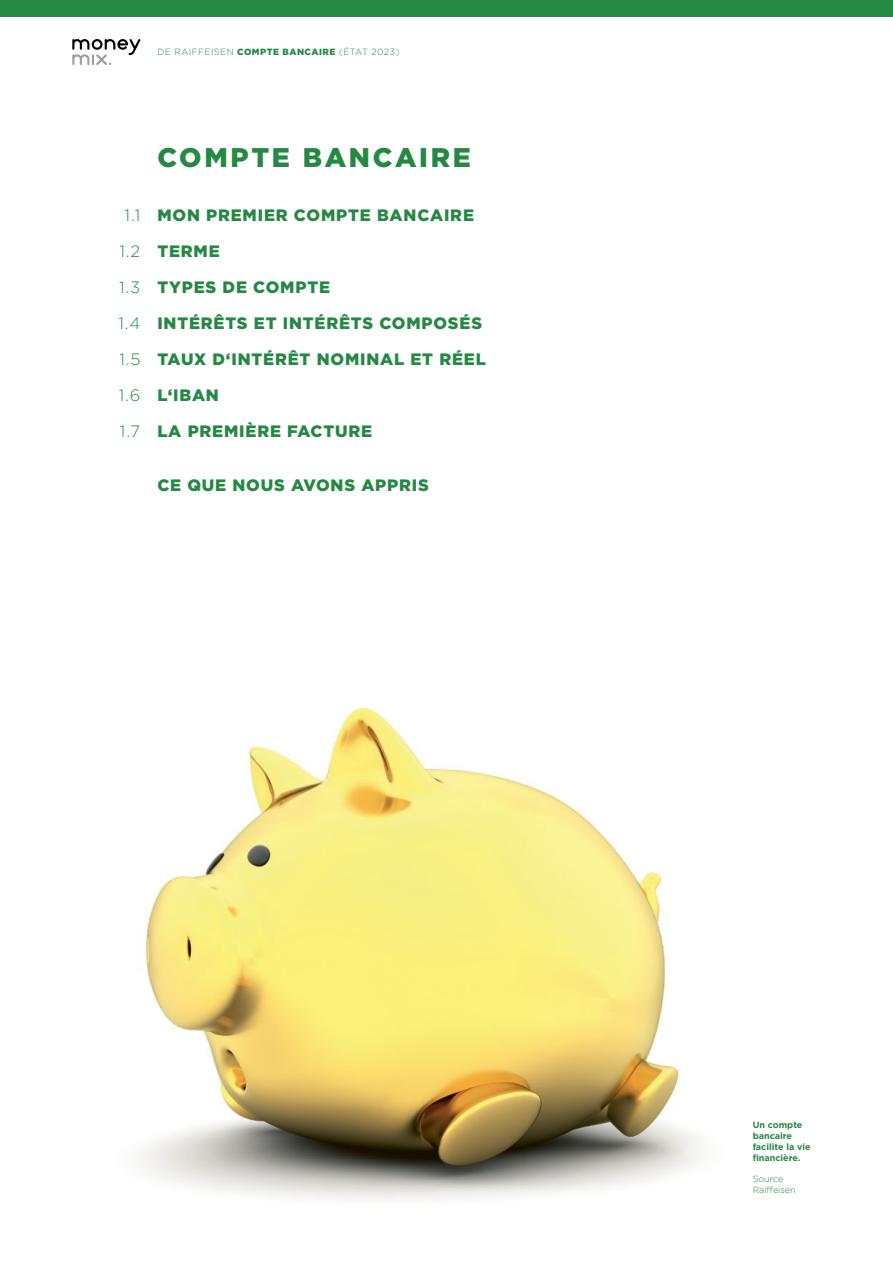
<style>
.page{position:relative;width:893px;height:1263px;background:#fff}
.page>*{position:absolute;margin:0;border:0;box-sizing:border-box;transform-origin:0 0}
.t1{font:900 27px "Gotham";letter-spacing:.1em;color:#258843}
.t2{font:900 16.5px/36px "Gotham";letter-spacing:.05em;color:#258843}
.t3{font:300 16.5px/36px "Gotham";color:#258843;text-align:center}
.t4{font:700 9px/10.8px "Gotham";color:#258843}
.t5{font:300 9px "Gotham";letter-spacing:.05em;color:#258843}
.t6{font:300 9px/10.8px "Gotham";color:#258843}
.s1{font-weight:900}
</style>
<div class="page">
<div style="left:0;top:0;width:893px;height:17px;background:#258843"></div>
<img style="left:133px;top:707px;width:574px;height:494px">
<svg style="left:72px;top:39px;width:68px;height:26px"></svg>
<p class="t5" style="left:157px;top:47px;width:244px">DE RAIFFEISEN <span class="s1">COMPTE BANCAIRE</span> (ÉTAT 2023)</p>
<p class="t3" style="left:118px;top:197px;width:23px">1.1<br>1.2<br>1.3<br>1.4<br>1.5<br>1.6<br>1.7</p>
<h1 class="t1" style="left:157px;top:139px;width:315px">COMPTE BANCAIRE</h1>
<p class="t2" style="left:157px;top:197px;width:330px">MON PREMIER COMPTE BANCAIRE<br>TERME<br>TYPES DE COMPTE<br>INTÉRÊTS ET INTÉRÊTS COMPOSÉS<br>TAUX D‘INTÉRÊT NOMINAL ET RÉEL<br>L‘IBAN<br>LA PREMIÈRE FACTURE</p>
<p class="t2" style="left:157px;top:467px;width:273px">CE QUE NOUS AVONS APPRIS</p>
<p class="t4" style="left:753px;top:1119px;width:60px">Un compte bancaire facilite la vie financière.</p>
<p class="t6" style="left:753px;top:1173px;width:45px">Source<br>Raiffeisen</p>
</div>
